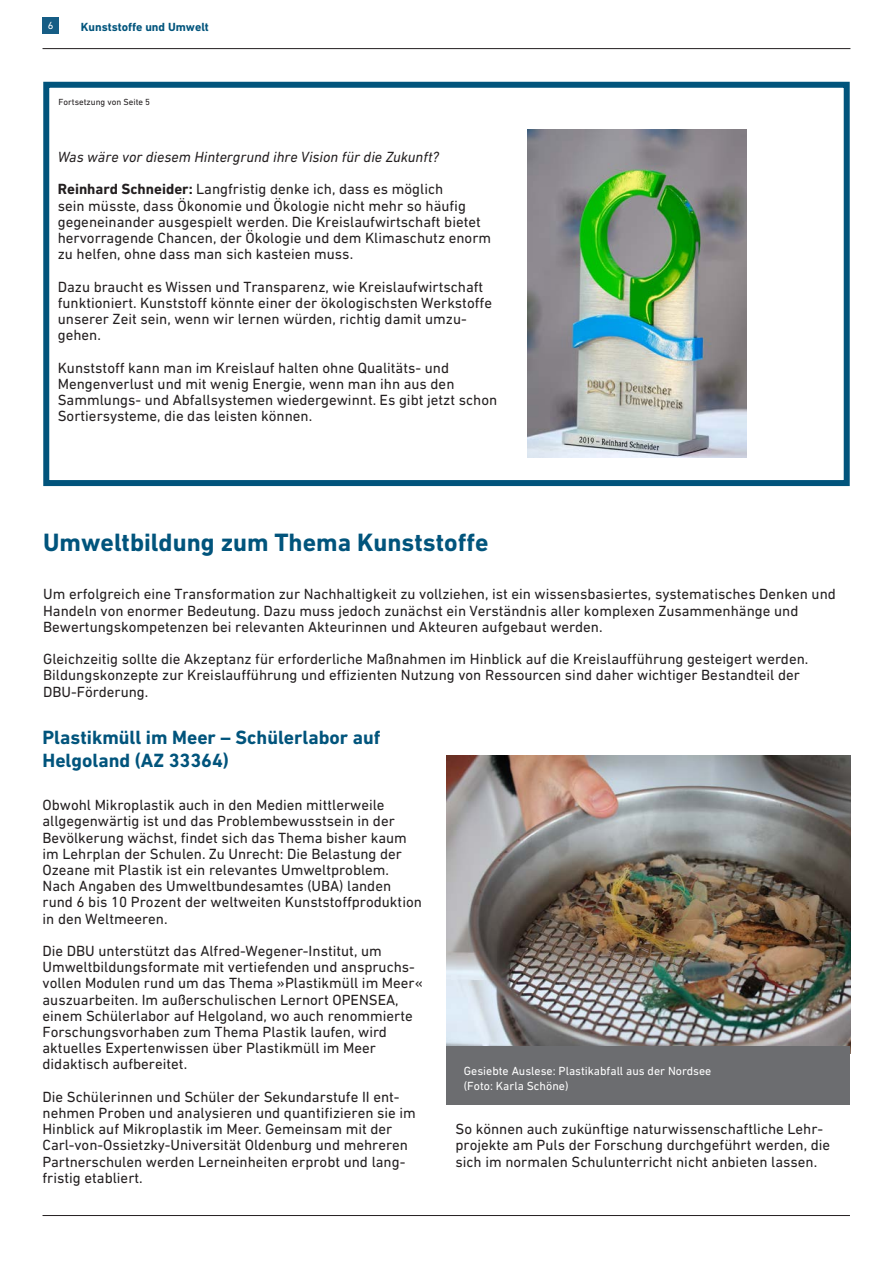
<style>
.page{position:relative;width:893px;height:1263px;background:#fff}
.page>*{position:absolute;margin:0;border:0;box-sizing:border-box;transform-origin:0 0}
.Überschrift{font:700 25.5px "DIN Next W1 G";color:#01547c}
.Überschrift_mittel{font:700 19.5px/23.4px "DIN Next W1 G";color:#01547c}
.DinText{font:15px/16.2px "DIN Next W1 G";color:#231f20}
.DinText_weiss{font:italic 15px "DIN Next W1 G";color:#231f20}
.Bildunterschrift_wei{font:12px/15px "DIN Next W1 G";color:#fff}
.t1{font:700 12px "DIN Next W1 G";color:#01547c}
.t2{font:10.5px "DIN Next W1 G";color:#fff}
.DinText-2{font:9px "DIN Next W1 G";color:#231f20}
.s1{font-weight:700}
</style>
<div class="page">
<hr style="left:43px;top:48px;width:807px;height:1px;background:#231f20">
<div style="left:43px;top:82px;width:807px;height:404px;border:6px solid #01547c"></div>
<hr style="left:43px;top:1215px;width:807px;height:1px;background:#231f20">
<div style="left:43px;top:17px;width:16px;height:16px;background:#165d85"></div>
<img style="left:447px;top:755px;width:403px;height:291px">
<img style="left:527px;top:130px;width:219px;height:328px">
<div style="left:447px;top:1046px;width:403px;height:58px;background:#6c6d70"></div>
<p class="t2" style="left:48px;top:19px;width:7px">6</p>
<p class="t1" style="left:81px;top:20px;width:130px">Kunststoffe und Umwelt</p>
<p class="DinText-2" style="left:59px;top:96px;width:93px">Fortsetzung von Seite 5</p>
<p class="DinText_weiss" style="left:58px;top:148px;width:383px">Was wäre vor diesem Hintergrund ihre Vision für die Zukunft?</p>
<p class="DinText" style="left:58px;top:181px;width:435px"><span class="s1">Reinhard Schneider:</span> Langfristig denke ich, dass es möglich<br>sein müsste, dass Ökonomie und Ökologie nicht mehr so häufig gegeneinander ausgespielt werden. Die Kreislaufwirtschaft bietet hervorragende Chancen, der Ökologie und dem Klimaschutz enorm zu helfen, ohne dass man sich kasteien muss.</p>
<p class="DinText" style="left:58px;top:278px;width:436px">Dazu braucht es Wissen und Transparenz, wie Kreislaufwirtschaft funktioniert. Kunststoff könnte einer der ökologischsten Werkstoffe unserer Zeit sein, wenn wir lernen würden, richtig damit umzu&shy;gehen.</p>
<p class="DinText" style="left:58px;top:359px;width:441px">Kunststoff kann man im Kreislauf halten ohne Qualitäts- und Mengenverlust und mit wenig Energie, wenn man ihn aus den Sammlungs- und Abfallsystemen wiedergewinnt. Es gibt jetzt schon Sortiersysteme, die das leisten können.</p>
<p class="Überschrift" style="left:43px;top:527px;width:447px">Umweltbildung zum Thema Kunststoffe</p>
<p class="DinText" style="left:43px;top:586px;width:794px">Um erfolgreich eine Transformation zur Nachhaltigkeit zu vollziehen, ist ein wissensbasiertes, systematisches Denken und<br>Handeln von enormer Bedeutung. Dazu muss jedoch zunächst ein Verständnis aller komplexen Zusammenhänge und<br>Bewertungskompetenzen bei relevanten Akteurinnen und Akteuren aufgebaut werden.</p>
<p class="DinText" style="left:43px;top:651px;width:767px">Gleichzeitig sollte die Akzeptanz für erforderliche Maßnahmen im Hinblick auf die Kreislaufführung gesteigert werden.<br>Bildungskonzepte zur Kreislaufführung und effizienten Nutzung von Ressourcen sind daher wichtiger Bestandteil der<br>DBU-Förderung.</p>
<p class="Überschrift_mittel" style="left:43px;top:725px;width:339px">Plastikmüll im Meer – Schülerlabor auf<br>Helgoland (AZ 33364)</p>
<p class="DinText" style="left:43px;top:797px;width:381px">Obwohl Mikroplastik auch in den Medien mittlerweile allgegenwärtig ist und das Problembewusstsein in der Bevölkerung wächst, findet sich das Thema bisher kaum im Lehrplan der Schulen. Zu Unrecht: Die Belastung der Ozeane mit Plastik ist ein relevantes Umweltproblem.<br>Nach Angaben des Umweltbundesamtes (UBA) landen rund 6 bis 10 Prozent der weltweiten Kunststoffproduktion in den Weltmeeren.</p>
<p class="DinText" style="left:43px;top:942px;width:382px">Die DBU unterstützt das Alfred-Wegener-Institut, um Umweltbildungsformate mit vertiefenden und anspruchs&shy;vollen Modulen rund um das Thema »Plastikmüll im Meer« auszuarbeiten. Im außerschulischen Lernort OPENSEA, einem Schülerlabor auf Helgoland, wo auch renommierte Forschungsvorhaben zum Thema Plastik laufen, wird aktuelles Expertenwissen über Plastikmüll im Meer didaktisch aufbereitet.</p>
<p class="DinText" style="left:43px;top:1088px;width:375px">Die Schülerinnen und Schüler der Sekundarstufe II ent&shy;nehmen Proben und analysieren und quantifizieren sie im Hinblick auf Mikroplastik im Meer. Gemeinsam mit der Carl-von-Ossietzky-Universität Oldenburg und mehreren Partnerschulen werden Lerneinheiten erprobt und lang&shy;fristig etabliert.</p>
<p class="Bildunterschrift_wei" style="left:464px;top:1063px;width:249px">Gesiebte Auslese: Plastikabfall aus der Nordsee (Foto: Karla Schöne)</p>
<p class="DinText" style="left:455px;top:1121px;width:376px">So können auch zukünftige naturwissenschaftliche Lehr&shy;projekte am Puls der Forschung durchgeführt werden, die sich im normalen Schulunterricht nicht anbieten lassen.</p>
</div>
